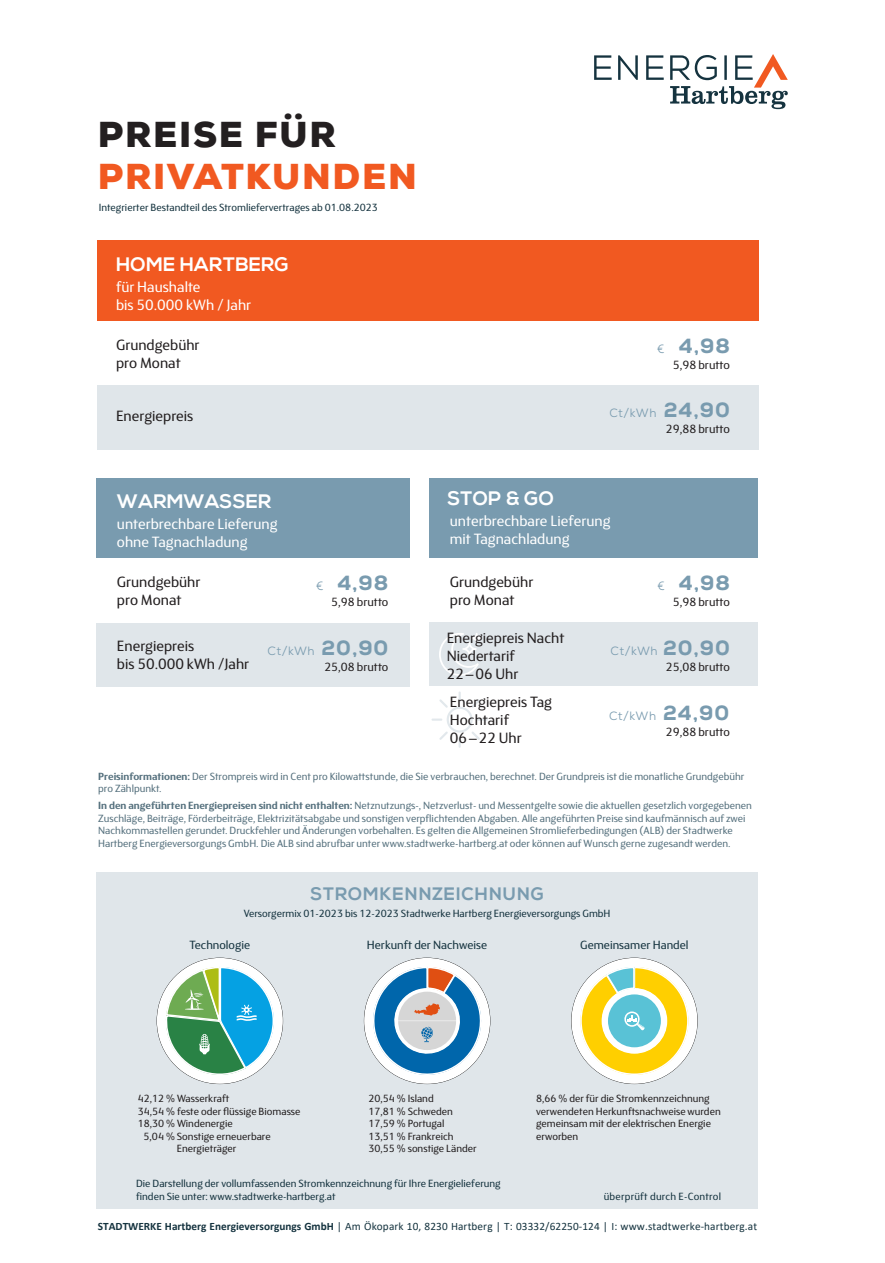
<style>
.page{position:relative;width:885px;height:1263px;background:#fff}
.page>*{position:absolute;margin:0;border:0;box-sizing:border-box;transform-origin:0 0}
.t1{font:900 36px/42.3px "Nexa W01";letter-spacing:.045em;color:#f15921}
.t2{font:800 20.4px "Nexa W01";letter-spacing:.045em;color:#799baf}
.t3{font:700 19.5px "Nexa";letter-spacing:.01em;color:#fff}
.t4{font:700 18px "Nexa";letter-spacing:.05em;color:#799baf}
.t5{font:15px/18px "FS Blake";color:#231f20}
.t6{font:15px "FS Blake";color:#fff}
.t7{font:12px "FS Blake";color:#231f20}
.t8{font:12px "FS Blake";color:#15333f}
.t9{font:12px "Nexa W01";letter-spacing:.03em;color:#799baf}
.t10{font:11.25px "Calibri";letter-spacing:.01em;color:#15333f}
.t11{font:10.5px/12.6px "FS Blake";color:#56717e}
.t12{font:10.5px/12.6px "FS Blake";color:#231f20;text-align:center}
.t13{font:10.5px/13.5px "FS Blake";color:#15333f}
.t14{font:10.5px "FS Blake";letter-spacing:.02em;color:#15333f}
.s1{color:#231f20}
.s2{font-weight:400;font-size:12px}
.s3{font-weight:800;font-size:20.4px}
.s4{font-weight:700}
</style>
<div class="page">
<svg style="left:594px;top:54px;width:193px;height:55px"></svg>
<div style="left:429px;top:478px;width:329px;height:80px;background:#799baf"></div>
<svg style="left:431px;top:691px;width:57px;height:57px"></svg>
<div style="left:429px;top:622px;width:329px;height:64px;background:#e0e6ea"></div>
<svg style="left:439px;top:633px;width:43px;height:43px"></svg>
<div style="left:97px;top:240px;width:661px;height:81px;background:#f15921"></div>
<div style="left:97px;top:385px;width:661px;height:65px;background:#e0e6ea"></div>
<div style="left:97px;top:478px;width:313px;height:80px;background:#799baf"></div>
<div style="left:97px;top:623px;width:313px;height:63px;background:#e0e6ea"></div>
<div style="left:96px;top:872px;width:661px;height:337px;background:#e0e6ea"></div>
<div style="left:157px;top:958px;width:126px;height:126px;background:#fff;border-radius:50%"></div>
<svg style="left:165px;top:966px;width:110px;height:116px"></svg>
<div style="left:364px;top:958px;width:126px;height:126px;background:#fff;border-radius:50%"></div>
<svg style="left:365px;top:966px;width:123px;height:116px"></svg>
<div style="left:571px;top:958px;width:126px;height:126px;background:#fff;border-radius:50%"></div>
<svg style="left:579px;top:966px;width:110px;height:110px"></svg>
<p class="t1" style="left:98px;top:114px;width:320px"><span class="s1">PREISE FÜR<br></span>PRIVATKUNDEN</p>
<p class="t13" style="left:99px;top:200px;width:281px">Integrierter Bestandteil des Stromliefervertrages ab 01.08.2023</p>
<p class="t3" style="left:116px;top:252px;width:174px">HOME HARTBERG</p>
<p class="t6" style="left:116px;top:276px;width:86px">für Haushalte</p>
<p class="t6" style="left:116px;top:294px;width:137px">bis 50.000 kWh / Jahr</p>
<p class="t5" style="left:116px;top:335px;width:85px">Grundgebühr</p>
<p class="t5" style="left:116px;top:353px;width:66px">pro Monat</p>
<p class="t5" style="left:116px;top:406px;width:79px">Energiepreis</p>
<p class="t3" style="left:117px;top:490px;width:156px">WARMWASSER</p>
<p class="t6" style="left:117px;top:514px;width:162px">unterbrechbare Lieferung</p>
<p class="t6" style="left:117px;top:532px;width:132px">ohne Tagnachladung</p>
<p class="t5" style="left:117px;top:572px;width:85px">Grundgebühr</p>
<p class="t5" style="left:117px;top:590px;width:66px">pro Monat</p>
<p class="t5" style="left:117px;top:637px;width:79px">Energiepreis</p>
<p class="t5" style="left:117px;top:655px;width:134px">bis 50.000 kWh /Jahr</p>
<p class="t2" style="left:316px;top:571px;width:74px"><span class="s2">€</span> 4,98</p>
<p class="t7" style="left:331px;top:594px;width:59px">5,98 brutto</p>
<p class="t9" style="left:267px;top:644px;width:122px">Ct/kWh <span class="s3">20,90</span></p>
<p class="t7" style="left:324px;top:658px;width:66px">25,08 brutto</p>
<p class="t2" style="left:657px;top:334px;width:74px"><span class="s2">€</span> 4,98</p>
<p class="t7" style="left:672px;top:356px;width:59px">5,98 brutto</p>
<p class="t9" style="left:609px;top:406px;width:122px">Ct/kWh <span class="s3">24,90</span></p>
<p class="t7" style="left:665px;top:421px;width:66px">29,88 brutto</p>
<p class="t3" style="left:447px;top:487px;width:108px">STOP &amp; GO</p>
<p class="t3" style="left:449px;top:490px;width:156px">WARMWASSER</p>
<p class="t6" style="left:449px;top:514px;width:162px">unterbrechbare Lieferung</p>
<p class="t6" style="left:449px;top:532px;width:132px">ohne Tagnachladung</p>
<p class="t6" style="left:450px;top:511px;width:162px">unterbrechbare Lieferung</p>
<p class="t6" style="left:450px;top:529px;width:121px">mit Tagnachladung</p>
<p class="t5" style="left:450px;top:572px;width:85px">Grundgebühr</p>
<p class="t5" style="left:450px;top:590px;width:66px">pro Monat</p>
<p class="t5" style="left:446px;top:628px;width:119px">Energiepreis Nacht<br>Niedertarif</p>
<p class="t5" style="left:446px;top:664px;width:73px">22–06 Uhr</p>
<p class="t5" style="left:450px;top:693px;width:103px">Energiepreis Tag</p>
<p class="t5" style="left:450px;top:711px;width:60px">Hochtarif</p>
<p class="t5" style="left:450px;top:729px;width:73px">06–22 Uhr</p>
<p class="t2" style="left:657px;top:571px;width:74px"><span class="s2">€</span> 4,98</p>
<p class="t7" style="left:672px;top:594px;width:59px">5,98 brutto</p>
<p class="t9" style="left:610px;top:644px;width:121px">Ct/kWh <span class="s3">20,90</span></p>
<p class="t7" style="left:665px;top:658px;width:66px">25,08 brutto</p>
<p class="t9" style="left:609px;top:709px;width:122px">Ct/kWh <span class="s3">24,90</span></p>
<p class="t7" style="left:665px;top:723px;width:66px">29,88 brutto</p>
<p class="t2" style="left:651px;top:571px;width:74px"><span class="s2">€</span> 4,98</p>
<p class="t7" style="left:666px;top:594px;width:59px">5,98 brutto</p>
<p class="t11" style="left:98px;top:769px;width:647px"><span class="s4">Preisinformationen:</span> Der Strompreis wird in Cent pro Kilowattstunde, die Sie verbrauchen, berechnet. Der Grundpreis ist die monatliche Grundgebühr pro Zählpunkt.</p>
<p class="t11" style="left:98px;top:799px;width:655px"><span class="s4">In den angeführten Energiepreisen sind nicht enthalten:</span> Netznutzungs-, Netzverlust- und Messentgelte sowie die aktuellen gesetzlich vorgegebenen Zuschläge, Beiträge, Förderbeiträge, Elektrizitätsabgabe und sonstigen verpflichtenden Abgaben. Alle angeführten Preise sind kaufmännisch auf zwei Nachkommastellen gerundet. Druckfehler und Änderungen vorbehalten. Es gelten die Allgemeinen Stromlieferbedingungen (ALB) der Stadtwerke Hartberg Energieversorgungs GmbH. Die ALB sind abrufbar unter www.stadtwerke-hartberg.at oder können auf Wunsch gerne zugesandt werden.</p>
<p class="t4" style="left:310px;top:883px;width:235px">STROMKENNZEICHNUNG</p>
<p class="t13" style="left:244px;top:906px;width:368px">Versorgermix 01-2023 bis 12-2023 Stadtwerke Hartberg Energieversorgungs GmbH</p>
<p class="t8" style="left:189px;top:936px;width:62px">Technologie</p>
<p class="t8" style="left:367px;top:936px;width:122px">Herkunft der Nachweise</p>
<p class="t8" style="left:580px;top:936px;width:110px">Gemeinsamer Handel</p>
<p class="t12" style="left:138px;top:1092px;width:93px">42,12 % Wasserkraft</p>
<p class="t12" style="left:138px;top:1104px;width:164px">34,54 % feste oder flüssige Biomasse</p>
<p class="t12" style="left:138px;top:1117px;width:97px">18,30 % Windenergie</p>
<p class="t12" style="left:143px;top:1129px;width:129px">5,04 % Sonstige erneuerbare<br>Energieträger</p>
<p class="t12" style="left:368px;top:1092px;width:67px">20,54 % Island</p>
<p class="t12" style="left:368px;top:1104px;width:86px">17,81 % Schweden</p>
<p class="t12" style="left:368px;top:1117px;width:78px">17,59 % Portugal</p>
<p class="t12" style="left:368px;top:1129px;width:87px">13,51 % Frankreich</p>
<p class="t12" style="left:368px;top:1142px;width:110px">30,55 % sonstige Länder</p>
<p class="t13" style="left:136px;top:1176px;width:366px">Die Darstellung der vollumfassenden Stromkennzeichnung für Ihre Energielieferung finden Sie unter: www.stadtwerke-hartberg.at</p>
<p class="t12" style="left:536px;top:1092px;width:175px">8,66 % der für die Stromkennzeichnung</p>
<p class="t12" style="left:536px;top:1104px;width:186px">verwendeten Herkunftsnachweise wurden</p>
<p class="t12" style="left:536px;top:1117px;width:176px">gemeinsam mit der elektrischen Energie</p>
<p class="t12" style="left:536px;top:1129px;width:44px">erworben</p>
<p class="t14" style="left:603px;top:1190px;width:119px">überprüft durch E-Control</p>
<p class="t10" style="left:98px;top:1218px;width:660px"><span class="s4">STADTWERKE Hartberg Energieversorgungs GmbH</span> | Am Ökopark 10, 8230 Hartberg | T: 03332/62250-124 | I: www.stadtwerke-hartberg.at</p>
</div>
